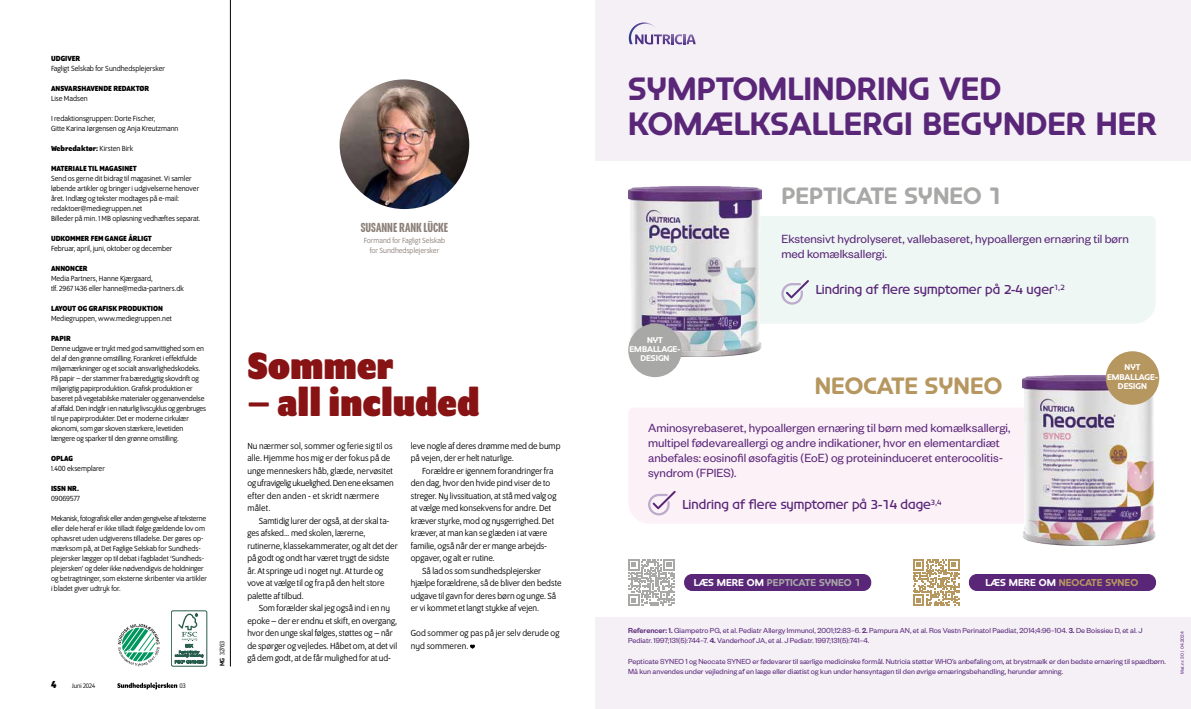
<style>
.page{position:relative;width:1191px;height:709px;background:#fff}
.page>*{position:absolute;margin:0;border:0;box-sizing:border-box;transform-origin:0 0}
.t1{font:900 41px "Program OT";color:#881314}
.t2{font:700 30px/35px "Constellation TL Pro";color:#592678}
.t3{font:700 22px "Constellation TL Pro";color:#a8a8a7}
.t4{font:700 22px "Constellation TL Pro";color:#b79760}
.t5{font:500 14.2px "Program Nar OT";color:#8b8079}
.t6{font:13px/15px "Founders Grotesk";color:#592678}
.t7{font:500 12px "Constellation TL Pro";color:#592678}
.t8{font:700 11px "Program OT";color:#000}
.t9{font:9.5px/12.5px "Program OT";color:#000}
.t10{font:700 9.3px "Constellation TL Pro";color:#a8a8a7}
.t11{font:700 9.3px "Constellation TL Pro";color:#b79760}
.t12{font:8px/10px "Program OT";color:#000}
.t13{font:8px/10px "Founders Grotesk";color:#592678}
.t14{font:700 8px "Program OT";color:#000}
.t15{font:8px/10px "Program OT";color:#8b8079;text-align:center}
.t16{font:700 7.8px/9.4px "Constellation TL Pro";color:#fff;text-align:center}
.t17{font:7px "Program OT";color:#000}
.t18{font:5px "Founders Grotesk";color:#592678}
.s1{font-weight:400}
.s2{font-weight:500}
.s3{color:#fff}
</style>
<div class="page">
<div style="left:595px;top:0;width:596px;height:161px;background:#f4f0f6"></div>
<div style="left:595px;top:617px;width:596px;height:92px;background:#f4f0f6"></div>
<svg style="left:658px;top:34px;width:37px;height:10px"></svg>
<img style="left:629px;top:22px;width:29px;height:22px">
<div style="left:761px;top:216px;width:394px;height:107px;background:#eff7f4"></div>
<div style="left:628px;top:408px;width:394px;height:116px;background:#fdf1f8"></div>
<img style="left:628px;top:186px;width:133px;height:170px">
<img style="left:1022px;top:376px;width:133px;height:169px">
<svg style="left:781px;top:280px;width:28px;height:24px"></svg>
<svg style="left:648px;top:491px;width:28px;height:24px"></svg>
<div style="left:1105px;top:351px;width:54px;height:54px;background:#b79760;border-radius:50%"></div>
<div style="left:628px;top:323px;width:53px;height:54px;background:#a8a8a7;border-radius:50%"></div>
<svg style="left:913px;top:559px;width:46px;height:46px"></svg>
<svg style="left:628px;top:559px;width:46px;height:46px"></svg>
<div style="left:969px;top:574px;width:187px;height:17px;background:#592678;border-radius:8px"></div>
<div style="left:684px;top:574px;width:187px;height:17px;background:#592678;border-radius:8px"></div>
<svg style="left:470px;top:644px;width:5px;height:5px"></svg>
<img style="left:339px;top:79px;width:130px;height:130px;border-radius:65px">
<hr style="left:230px;top:0;width:1px;height:666px;background:#000">
<div style="left:171px;top:610px;width:36px;height:56px;border:1px solid #285c4d;border-radius:2px"></div>
<svg style="left:175px;top:613px;width:28px;height:50px"></svg>
<svg style="left:118px;top:624px;width:41px;height:42px"></svg>
<svg style="left:117px;top:682px;width:60px;height:7px"></svg>
<p class="t14" style="left:51px;top:54px;width:31px">UDGIVER</p>
<p class="t12" style="left:51px;top:63px;width:115px">Fagligt Selskab for Sundhedsplejersker</p>
<p class="t14" style="left:51px;top:84px;width:100px">ANSVARSHAVENDE REDAKTØR</p>
<p class="t12" style="left:51px;top:93px;width:38px">Lise Madsen</p>
<p class="t12" style="left:51px;top:113px;width:129px">I redaktionsgruppen: Dorte Fischer,<br>Gitte Karina Jørgensen og Anja Kreutzmann</p>
<p class="t14" style="left:51px;top:144px;width:84px">Webredaktør: <span class="s1">Kirsten Birk</span></p>
<p class="t14" style="left:51px;top:164px;width:87px">MATERIALE TIL MAGASINET</p>
<p class="t12" style="left:51px;top:173px;width:151px">Send os gerne dit bidrag til magasinet. Vi samler løbende artikler og bringer i udgivelserne henover året. Indlæg og tekster modtages på e-mail: redaktoer@mediegruppen.net<br>Billeder på min. 1 MB opløsning vedhæftes separat.</p>
<p class="t14" style="left:51px;top:234px;width:102px">UDKOMMER FEM GANGE ÅRLIGT</p>
<p class="t12" style="left:51px;top:243px;width:123px">Februar, april, juni, oktober og december</p>
<p class="t14" style="left:51px;top:264px;width:38px">ANNONCER</p>
<p class="t12" style="left:51px;top:273px;width:134px">Media Partners, Hanne Kjærgaard,<br>tlf. 2967 1436 eller hanne@media-partners.dk</p>
<p class="t14" style="left:51px;top:304px;width:113px">LAYOUT OG GRAFISK PRODUKTION</p>
<p class="t12" style="left:51px;top:313px;width:122px">Mediegruppen, www.mediegruppen.net</p>
<p class="t14" style="left:51px;top:334px;width:21px">PAPIR</p>
<p class="t12" style="left:51px;top:343px;width:157px">Denne udgave er trykt med god samvittighed som en del af den grønne omstilling. Forankret i effektfulde miljømærkninger og et socialt ansvarlighedskodeks.<br>På papir – der stammer fra bæredygtig skovdrift og miljørigtig papirproduktion. Grafisk produktion er baseret på vegetabilske materialer og genanvendelse af affald. Den indgår i en naturlig livscyklus og genbruges til nye papirprodukter. Det er moderne cirkulær økonomi, som gør skoven stærkere, levetiden længere og sparker til den grønne omstilling.</p>
<p class="t14" style="left:51px;top:454px;width:23px">OPLAG</p>
<p class="t12" style="left:51px;top:463px;width:55px">1.400 eksemplarer</p>
<p class="t14" style="left:51px;top:484px;width:30px">ISSN NR.</p>
<p class="t12" style="left:51px;top:493px;width:31px">09069577</p>
<p class="t12" style="left:51px;top:513px;width:157px">Mekanisk, fotografisk eller anden gengivelse af teksterne eller dele heraf er ikke tilladt ifølge gældende lov om ophavsret uden udgiverens tilladelse. Der gøres op&shy;mærksom på, at Det Faglige Selskab for Sundheds&shy;plejersker lægger op til debat i fagbladet ‘Sundheds&shy;plejersken’ og deler ikke nødvendigvis de holdninger og betragtninger, som eksterne skribenter via artikler i bladet giver udtryk for.</p>
<h3 class="t8" style="left:51px;top:678px;width:7px">4</h3>
<p class="t17" style="left:72px;top:681px;width:25px">Juni 2024</p>
<p class="t17" style="left:180px;top:681px;width:8px">03</p>
<p class="t17" style="left:218px;top:666px;width:27px;rotate:-90deg"><span class="s2">MG</span> 32763</p>
<h3 class="t5" style="left:361px;top:220px;width:89px">SUSANNE RANK LÜCKE</h3>
<p class="t15" style="left:364px;top:235px;width:83px">Formand for Fagligt Selskab for Sundhedsplejersker</p>
<h1 class="t1" style="left:247px;top:342px;width:148px">Sommer</h1>
<h1 class="t1" style="left:247px;top:378px;width:234px">– all included</h1>
<p class="t9" style="left:247px;top:439px;width:148px">Nu nærmer sol, sommer og ferie sig til os alle. Hjemme hos mig er der fokus på de unge menneskers håb, glæde, nervøsitet og ufravigelig ukuelighed. Den ene eksamen efter den anden - et skridt nærmere målet.</p>
<p class="t9" style="left:247px;top:514px;width:152px;text-indent:11px">Samtidig lurer der også, at der skal ta&shy;ges afsked... med skolen, lærerne, rutinerne, klassekammerater, og alt det der på godt og ondt har været trygt de sidste år. At springe ud i noget nyt. At turde og vove at vælge til og fra på den helt store palette af tilbud.</p>
<p class="t9" style="left:247px;top:602px;width:151px;text-indent:11px">Som forælder skal jeg også ind i en ny epoke – der er endnu et skift, en overgang, hvor den unge skal følges, støttes og – når de spørger og vejledes. Håbet om, at det vil gå dem godt, at de får mulighed for at ud-</p>
<p class="t9" style="left:411px;top:439px;width:151px">leve nogle af deres drømme med de bump på vejen, der er helt naturlige.</p>
<p class="t9" style="left:422px;top:464px;width:133px">Forældre er igennem forandringer fra</p>
<p class="t9" style="left:411px;top:477px;width:141px">den dag, hvor den hvide pind viser de to</p>
<p class="t9" style="left:411px;top:489px;width:147px">streger. Ny livssituation, at stå med valg og</p>
<p class="t9" style="left:411px;top:502px;width:142px">at vælge med konsekvens for andre. Det</p>
<p class="t9" style="left:411px;top:514px;width:145px">kræver styrke, mod og nysgerrighed. Det</p>
<p class="t9" style="left:411px;top:527px;width:138px">kræver, at man kan se glæden i at være</p>
<p class="t9" style="left:411px;top:539px;width:138px">familie, også når der er mange arbejds-</p>
<p class="t9" style="left:411px;top:552px;width:85px">opgaver, og alt er rutine.</p>
<p class="t9" style="left:422px;top:564px;width:121px">Så lad os som sundhedsplejersker</p>
<p class="t9" style="left:411px;top:577px;width:152px">hjælpe forældrene, så de bliver den bedste</p>
<p class="t9" style="left:411px;top:589px;width:147px">udgave til gavn for deres børn og unge. Så</p>
<p class="t9" style="left:411px;top:602px;width:130px">er vi kommet et langt stykke af vejen.</p>
<p class="t9" style="left:411px;top:627px;width:150px">God sommer og pas på jer selv derude og nyd sommeren.</p>
<h2 class="t2" style="left:628px;top:71px;width:530px">SYMPTOMLINDRING VED<br>KOMÆLKSALLERGI BEGYNDER HER</h2>
<h3 class="t3" style="left:781px;top:181px;width:222px">PEPTICATE SYNEO 1</h3>
<h3 class="t6" style="left:781px;top:230px;width:349px">Ekstensivt hydrolyseret, vallebaseret, hypoallergen ernæring til børn med komælksallergi.</h3>
<p class="t16" style="left:629px;top:335px;width:52px">NYT<br>EMBALLAGE-<br>DESIGN</p>
<h3 class="t7" style="left:815px;top:281px;width:250px">Lindring af flere symptomer på 2-4 uger<sup>1,2</sup></h3>
<h3 class="t4" style="left:814px;top:370px;width:189px">NEOCATE SYNEO</h3>
<p class="t6" style="left:648px;top:419px;width:364px">Aminosyrebaseret, hypoallergen ernæring til børn med komælksallergi, multipel fødevareallergi og andre indikationer, hvor en elementardiæt anbefales: eosinofil øsofagitis (EoE) og proteininduceret enterocolitis&shy;syndrom (FPIES).</p>
<h3 class="t7" style="left:682px;top:496px;width:261px">Lindring af flere symptomer på 3-14 dage<sup>3,4</sup></h3>
<p class="t16" style="left:1107px;top:362px;width:52px">NYT<br>EMBALLAGE-<br>DESIGN</p>
<p class="t10" style="left:693px;top:576px;width:168px"><span class="s3">LÆS MERE OM</span> PEPTICATE SYNEO 1</p>
<p class="t11" style="left:985px;top:576px;width:154px"><span class="s3">LÆS MERE OM</span> NEOCATE SYNEO</p>
<p class="t13" style="left:628px;top:625px;width:516px"><span class="s2">Referencer: 1.</span> Giampetro PG, et al. Pediatr Allergy Immunol, 2001;12:83–6. <span class="s2">2.</span> Pampura AN, et al. Ros Vestn Perinatol Paediat, 2014;4:96–104. <span class="s2">3.</span> De Boissieu D, et al. J<br>Pediatr. 1997;131(5):744–7. <span class="s2">4.</span> Vanderhoof JA, et al. J Pediatr. 1997;131(5):741–4.</p>
<p class="t13" style="left:628px;top:656px;width:539px">Pepticate SYNEO 1 og Neocate SYNEO er fødevarer til særlige medicinske formål. Nutricia støtter WHO’s anbefaling om, at brystmælk er den bedste ernæring til spædbørn.<br>Må kun anvendes under vejledning af en læge eller diætist og kun under hensyntagen til den øvrige ernæringsbehandling, herunder amning.</p>
<p class="t18" style="left:1179px;top:674px;width:44px;rotate:-90deg">Mat. nr. 30 | 04.2024</p>
</div>
